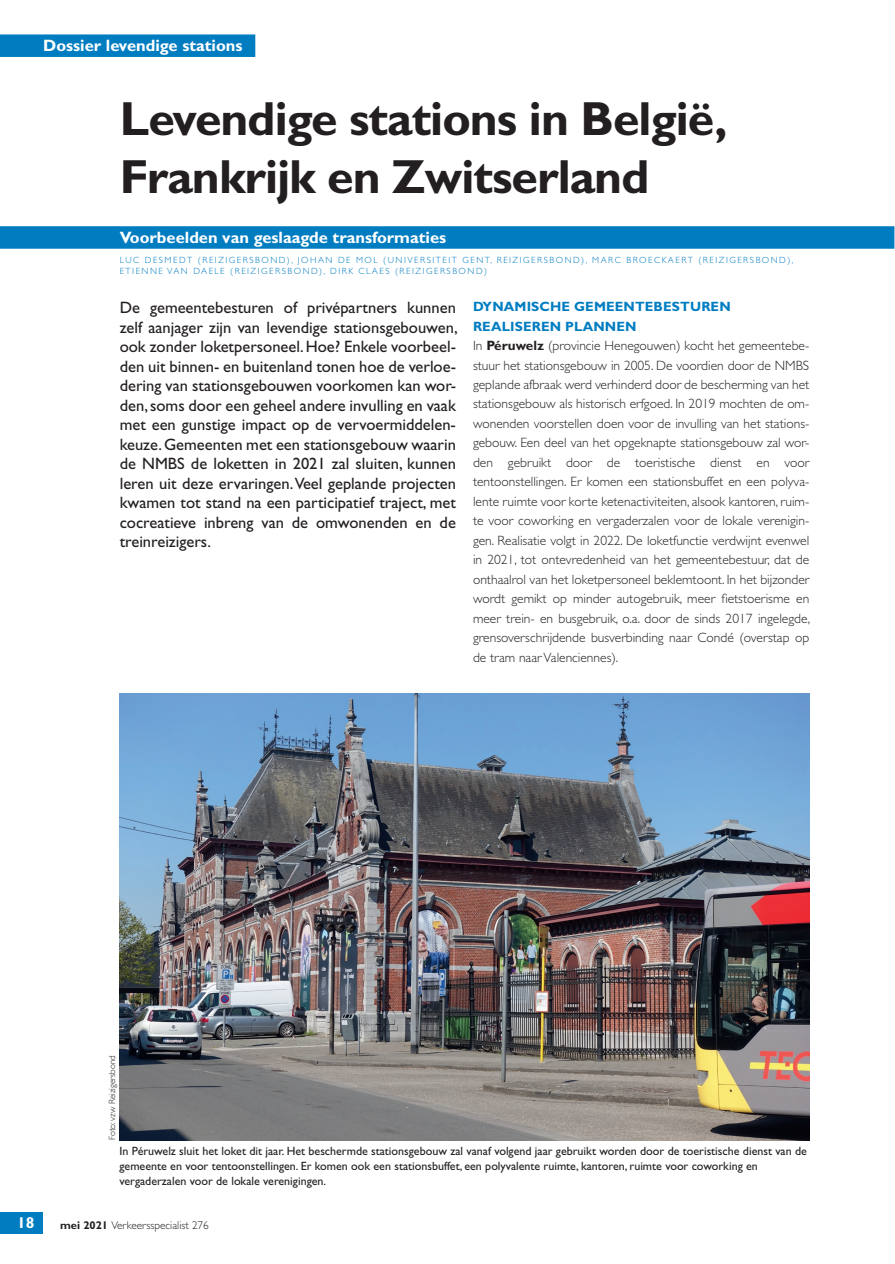
<style>
.page{position:relative;width:895px;height:1264px;background:#fff}
.page>*{position:absolute;margin:0;border:0;box-sizing:border-box;transform-origin:0 0}
.t1{font:700 48px/57.6px "Gill Sans Std";letter-spacing:-.02em;color:#231f20}
.t2{font:16.5px/19.5px "Gill Sans Std";color:#231f20;text-align:justify}
.t3{font:700 16.5px "Gill Sans Std";color:#fff}
.t4{font:700 15.75px "Gill Sans Std";color:#fff}
.t5{font:300 13.5px/19.5px "Gill Sans Std";color:#231f20}
.t6{font:12px/15px "Gill Sans Std";color:#231f20}
.t7{font:300 11.25px "Gill Sans Std";color:#231f20}
.t8{font:300 9px/10.8px "Gill Sans Std";letter-spacing:.165em;color:#007dc1}
.t9{font:300 9px "Gill Sans Std";letter-spacing:-.005em;color:#231f20}
.s1{font-weight:700;color:#007dc1}
.s2{font-weight:700}
</style>
<div class="page">
<div style="left:0;top:1212px;width:43px;height:22px;background:#007dc1"></div>
<div style="left:0;top:226px;width:893px;height:23px;background:#007dc1"></div>
<div style="left:0;top:34px;width:255px;height:23px;background:#007dc1"></div>
<img style="left:119px;top:694px;width:689px;height:446px">
<p class="t3" style="left:43px;top:36px;width:201px">Dossier levendige stations</p>
<h1 class="t1" style="left:120px;top:90px;width:608px">Levendige stations in België,<br>Frankrijk en Zwitserland</h1>
<p class="t3" style="left:120px;top:228px;width:328px">Voorbeelden van geslaagde transformaties</p>
<p class="t8" style="left:120px;top:255px;width:675px">LUC DESMEDT (REIZIGERSBOND), JOHAN DE MOL (UNIVERSITEIT GENT, REIZIGERSBOND), MARC BROECKAERT (REIZIGERSBOND),<br>ETIENNE VAN DAELE (REIZIGERSBOND), DIRK CLAES (REIZIGERSBOND)</p>
<p class="t2" style="left:120px;top:298px;width:339px">De gemeentebesturen of privépartners kunnen zelf aanjager zijn van levendige stationsgebouwen, ook zonder loketpersoneel. Hoe? Enkele voorbeel&shy;den uit binnen- en buitenland tonen hoe de verloe&shy;dering van stationsgebouwen voorkomen kan wor&shy;den, soms door een geheel andere invulling en vaak met een gunstige impact op de vervoermiddelen&shy;keuze. Gemeenten met een stationsgebouw waarin de NMBS de loketten in 2021 zal sluiten, kunnen leren uit deze ervaringen. Veel geplande projecten kwamen tot stand na een participatief traject, met cocreatieve inbreng van de omwonenden en de treinreizigers.</p>
<p class="t5" style="left:473px;top:297px;width:338px"><span class="s1">DYNAMISCHE GEMEENTEBESTUREN REALISEREN PLANNEN<br></span>In <span class="s2">Péruwelz</span> (provincie Henegouwen) kocht het gemeentebe&shy;stuur het stationsgebouw in 2005. De voordien door de NMBS geplande afbraak werd verhinderd door de bescherming van het stationsgebouw als historisch erfgoed. In 2019 mochten de om&shy;wonenden voorstellen doen voor de invulling van het stations&shy;gebouw. Een deel van het opgeknapte stationsgebouw zal wor&shy;den gebruikt door de toeristische dienst en voor tentoonstellingen. Er komen een stationsbuffet en een polyva&shy;lente ruimte voor korte ketenactiviteiten, alsook kantoren, ruim&shy;te voor coworking en vergaderzalen voor de lokale verenigin&shy;gen. Realisatie volgt in 2022. De loketfunctie verdwijnt evenwel in 2021, tot ontevredenheid van het gemeentebestuur, dat de onthaalrol van het loketpersoneel beklemtoont. In het bijzonder wordt gemikt op minder autogebruik, meer fietstoerisme en meer trein- en busgebruik, o.a. door de sinds 2017 ingelegde, grensoverschrijdende busverbinding naar Condé (overstap op de tram naar Valenciennes).</p>
<p class="t9" style="left:107px;top:1140px;width:87px;rotate:-90deg">Foto: vzw Reizigersbond</p>
<p class="t6" style="left:119px;top:1143px;width:688px">In Péruwelz sluit het loket dit jaar. Het beschermde stationsgebouw zal vanaf volgend jaar gebruikt worden door de toeristische dienst van de gemeente en voor tentoonstellingen. Er komen ook een stationsbuffet, een polyvalente ruimte, kantoren, ruimte voor coworking en vergaderzalen voor de lokale verenigingen.</p>
<p class="t4" style="left:17px;top:1214px;width:19px">18</p>
<p class="t7" style="left:60px;top:1219px;width:150px"><span class="s2">mei 2021</span> Verkeersspecialist 276</p>
</div>
